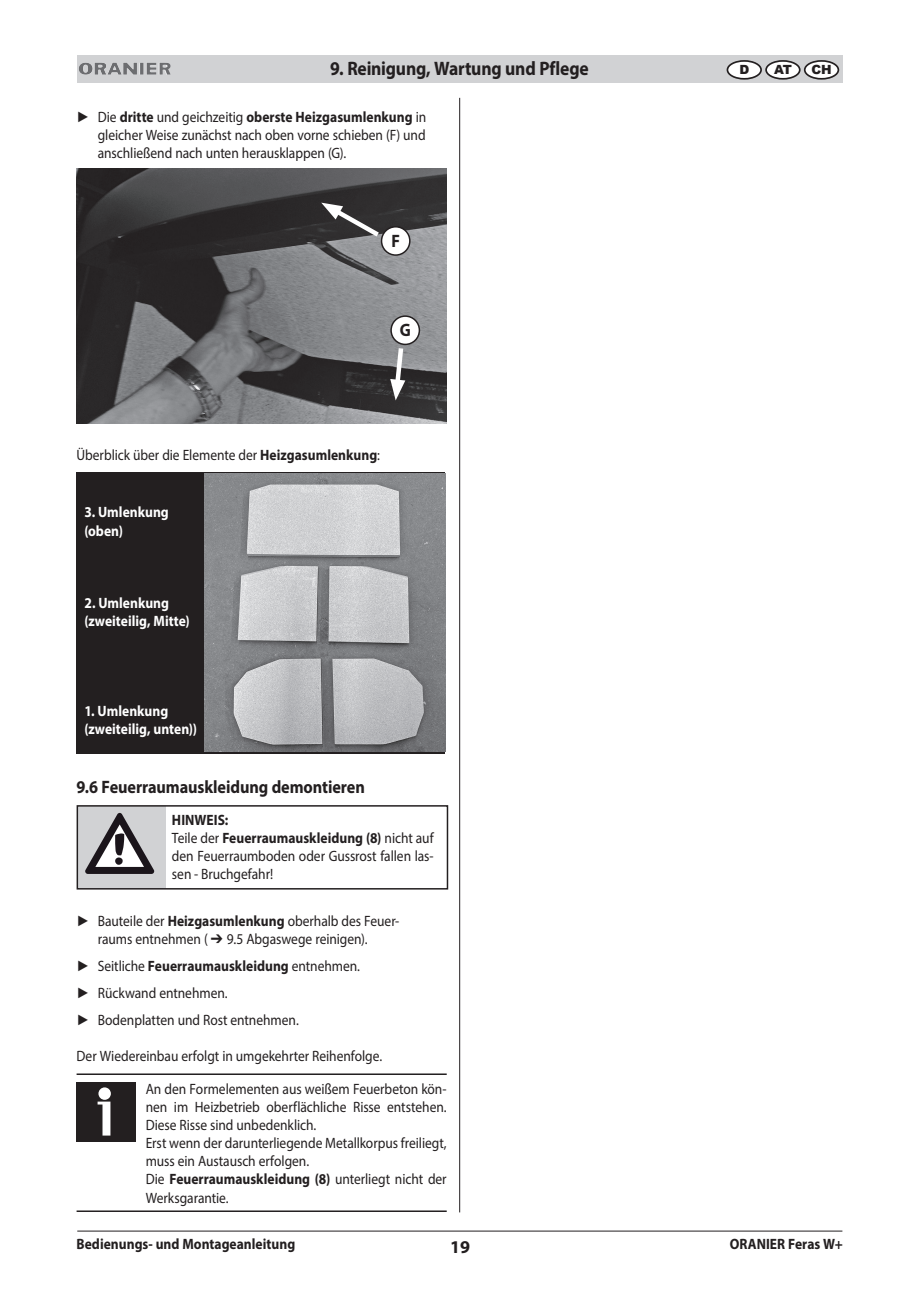
<style>
.page{position:relative;width:919px;height:1289px;background:#fff}
.page>*{position:absolute;margin:0;border:0;box-sizing:border-box;transform-origin:0 0}
.t1{font:700 19.5px "Myriad Pro";letter-spacing:-.01em;color:#231f20;scale:.9 1}
.t2{font:700 18px "Myriad Pro";letter-spacing:-.005em;color:#231f20;scale:.9 1}
.t3{font:700 18px "Myriad Pro";letter-spacing:-.005em;color:#231f20}
.t4{font:15px/18px "Myriad Pro";letter-spacing:-.005em;color:#231f20;scale:.9 1}
.t5{font:700 15px/18px "Myriad Pro";color:#fff;scale:.9 1}
.t6{font:700 15px "Myriad Pro";color:#231f20;scale:.9 1}
.t7{font:900 12.6px "Arial";color:#231f20}
.s1{font-family:"Arial"}
.s2{font-weight:700}
</style>
<div class="page">
<div style="left:77px;top:56px;width:765px;height:27px;background:#d1d2d4"></div>
<img style="left:110px;top:63px;width:27px;height:12px">
<hr style="left:77px;top:1230px;width:765px;height:1px;background:#231f20">
<div style="left:727px;top:61px;width:34px;height:18px;background:#fff;border-radius:50%"></div>
<div style="left:726px;top:60px;width:35px;height:20px;border:2px solid #231f20;border-radius:50%"></div>
<hr style="left:459px;top:98px;width:1px;height:1114px;background:#231f20">
<div style="left:766px;top:61px;width:33px;height:18px;background:#fff;border-radius:50%"></div>
<div style="left:765px;top:60px;width:35px;height:20px;border:2px solid #231f20;border-radius:50%"></div>
<div style="left:804px;top:61px;width:34px;height:18px;background:#fff;border-radius:50%"></div>
<div style="left:803px;top:60px;width:36px;height:20px;border:2px solid #231f20;border-radius:50%"></div>
<img style="left:77px;top:169px;width:369px;height:255px">
<svg style="left:321px;top:203px;width:63px;height:38px;background:#575657"></svg>
<svg style="left:390px;top:343px;width:16px;height:57px"></svg>
<div style="left:391px;top:316px;width:28px;height:28px;background:#fff;border-radius:50%"></div>
<div style="left:390px;top:315px;width:30px;height:30px;border:2px solid #231f20;border-radius:50%"></div>
<div style="left:381px;top:227px;width:29px;height:28px;background:#fff;border-radius:50%"></div>
<div style="left:381px;top:226px;width:29px;height:30px;border:2px solid #231f20;border-radius:50%"></div>
<div style="left:77px;top:472px;width:368px;height:281px;background:#231f20"></div>
<img style="left:204px;top:473px;width:242px;height:278px">
<div style="left:77px;top:805px;width:89px;height:83px;background:#d1d2d4"></div>
<div style="left:77px;top:805px;width:371px;height:84px;border:2px solid #231f20"></div>
<svg style="left:85px;top:812px;width:69px;height:62px"></svg>
<div style="left:77px;top:1082px;width:59px;height:59px;background:#231f20"></div>
<div style="left:98px;top:1087px;width:13px;height:12px;background:#fff;border-radius:50%"></div>
<svg style="left:97px;top:1101px;width:13px;height:34px"></svg>
<hr style="left:77px;top:1073px;width:369px;height:1px;background:#231f20">
<hr style="left:77px;top:1210px;width:369px;height:1px;background:#231f20">
<h1 class="t1" style="left:330px;top:56px;width:288px">9. Reinigung, Wartung und Pflege</h1>
<p class="t7" style="left:774px;top:60px;width:19px">AT</p>
<p class="t7" style="left:811px;top:60px;width:22px">CH</p>
<p class="t4" style="left:98px;top:108px;width:366px;text-align:justify;text-indent:-21px"><span class="s1">►</span> Die <span class="s2">dritte</span> und geichzeitig <span class="s2">oberste Heizgasumlenkung</span> in gleicher Weise zunächst nach oben vorne schieben (F) und anschließend nach unten herausklappen (G).</p>
<p class="t7" style="left:739px;top:60px;width:11px">D</p>
<p class="t2" style="left:391px;top:229px;width:11px">F</p>
<p class="t2" style="left:399px;top:318px;width:14px">G</p>
<p class="t4" style="left:77px;top:446px;width:338px">Überblick über die Elemente der <span class="s2">Heizgasumlenkung</span>:</p>
<p class="t5" style="left:84px;top:503px;width:95px">3. Umlenkung (oben)</p>
<p class="t5" style="left:84px;top:593px;width:119px">2. Umlenkung (zweiteilig, Mitte)</p>
<p class="t5" style="left:84px;top:701px;width:127px">1. Umlenkung (zweiteilig, unten))</p>
<p class="t2" style="left:77px;top:775px;width:322px">9.6 Feuerraumauskleidung demontieren</p>
<p class="t4" style="left:172px;top:810px;width:292px"><span class="s2">HINWEIS:<br></span>Teile der <span class="s2">Feuerraumauskleidung (8)</span> nicht auf den Feuerraumboden oder Gussrost fallen las&shy;sen - Bruchgefahr!</p>
<p class="t4" style="left:98px;top:911px;width:336px;text-indent:-21px"><span class="s1">►</span> Bauteile der <span class="s2">Heizgasumlenkung</span> oberhalb des Feuer&shy;raums entnehmen ( ➔ 9.5 Abgaswege reinigen).</p>
<p class="t4" style="left:77px;top:952px;width:316px;line-height:27.2px"><span class="s1">►</span> Seitliche <span class="s2">Feuerraumauskleidung</span> entnehmen. <span class="s1">►</span> Rückwand entnehmen.<br><span class="s1">►</span> Bodenplatten und Rost entnehmen.</p>
<p class="t4" style="left:146px;top:1039px;width:336px;line-height:32.7px;text-indent:-69px">Der Wiedereinbau erfolgt in umgekehrter Reihenfolge.<br>An den Formelementen aus weißem Feuerbeton kön-</p>
<p class="t4" style="left:146px;top:1097px;width:336px">nen im Heizbetrieb oberflächliche Risse entstehen.<br>Diese Risse sind unbedenklich.<br>Erst wenn der darunterliegende Metallkorpus freiliegt, muss ein Austausch erfolgen.<br>Die <span class="s2">Feuerraumauskleidung (8)</span> unterliegt nicht der Werksgarantie.</p>
<p class="t6" style="left:77px;top:1234px;width:244px">Bedienungs- und Montageanleitung</p>
<p class="t6" style="left:729px;top:1234px;width:127px">ORANIER Feras W+</p>
<p class="t3" style="left:450px;top:1235px;width:21px">19</p>
</div>
